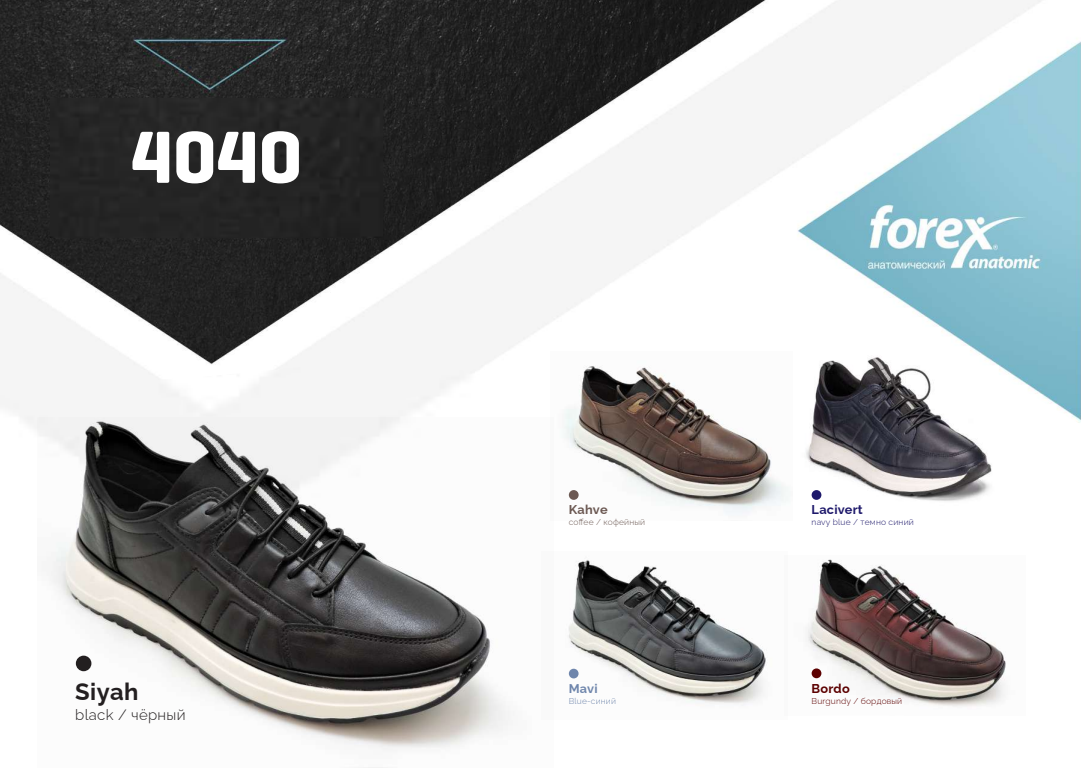
<style>
.page{position:relative;width:1081px;height:780px;background:#fff}
.page>*{position:absolute;margin:0;border:0;box-sizing:border-box;transform-origin:0 0}
.t1{font:700 75px "Geogrotesque";color:#fff}
.t2{font:700 23.75px "Raleway";letter-spacing:.02em;color:#231f20}
.t3{font:300 15px "Raleway";letter-spacing:.02em;color:#231f20}
.t4{font:700 12.75px "Raleway";letter-spacing:.02em;color:#1e196b}
.t5{font:700 12.75px "Raleway";letter-spacing:.015em;color:#6c5953}
.t6{font:700 12.75px "Raleway";letter-spacing:.02em;color:#5c0101}
.t7{font:700 12.62px "Raleway";color:#6f86ac}
.t8{font:300 8.5px "Raleway";letter-spacing:.02em;color:#1e196b}
.t9{font:300 8.5px "Raleway";letter-spacing:.02em;color:#5c0101}
.t10{font:300 8.5px "Raleway";letter-spacing:.02em;color:#6c5953}
.t11{font:300 8.5px "Raleway";letter-spacing:.02em;color:#6f86ac}
</style>
<div class="page">
<img style="left:0;top:0;width:1081px;height:423px">
<div style="left:50px;top:98px;width:332px;height:139px;background:#252525"></div>
<img style="left:0;top:355px;width:550px;height:413px">
<img style="left:37px;top:417px;width:513px;height:350px">
<img style="left:807px;top:559px;width:199px;height:148px">
<img style="left:766px;top:337px;width:262px;height:164px">
<img style="left:550px;top:352px;width:243px;height:162px">
<img style="left:541px;top:551px;width:225px;height:168px">
<div style="left:76px;top:655px;width:15px;height:16px;background:#231f20;border-radius:50%"></div>
<div style="left:569px;top:490px;width:9px;height:10px;background:#6c5953;border-radius:50%"></div>
<div style="left:811px;top:490px;width:10px;height:10px;background:#1e196b;border-radius:50%"></div>
<div style="left:569px;top:668px;width:9px;height:10px;background:#6f86ac;border-radius:50%"></div>
<div style="left:811px;top:668px;width:10px;height:10px;background:#5c0101;border-radius:50%"></div>
<h1 class="t1" style="left:131px;top:110px;width:173px">4040</h1>
<h2 class="t2" style="left:75px;top:672px;width:65px">Siyah</h2>
<h3 class="t3" style="left:75px;top:702px;width:112px">black / чёрный</h3>
<h3 class="t5" style="left:569px;top:499px;width:40px">Kahve</h3>
<p class="t10" style="left:569px;top:515px;width:78px">coffee / кофейный</p>
<h3 class="t7" style="left:569px;top:678px;width:30px">Mavi</h3>
<p class="t11" style="left:569px;top:694px;width:49px">Blue-синий</p>
<h3 class="t4" style="left:811px;top:499px;width:53px">Lacivert</h3>
<p class="t8" style="left:811px;top:515px;width:104px">navy blue / темно синий</p>
<h3 class="t6" style="left:811px;top:678px;width:40px">Bordo</h3>
<p class="t9" style="left:811px;top:694px;width:92px">Burgundy / бордовый</p>
</div>
